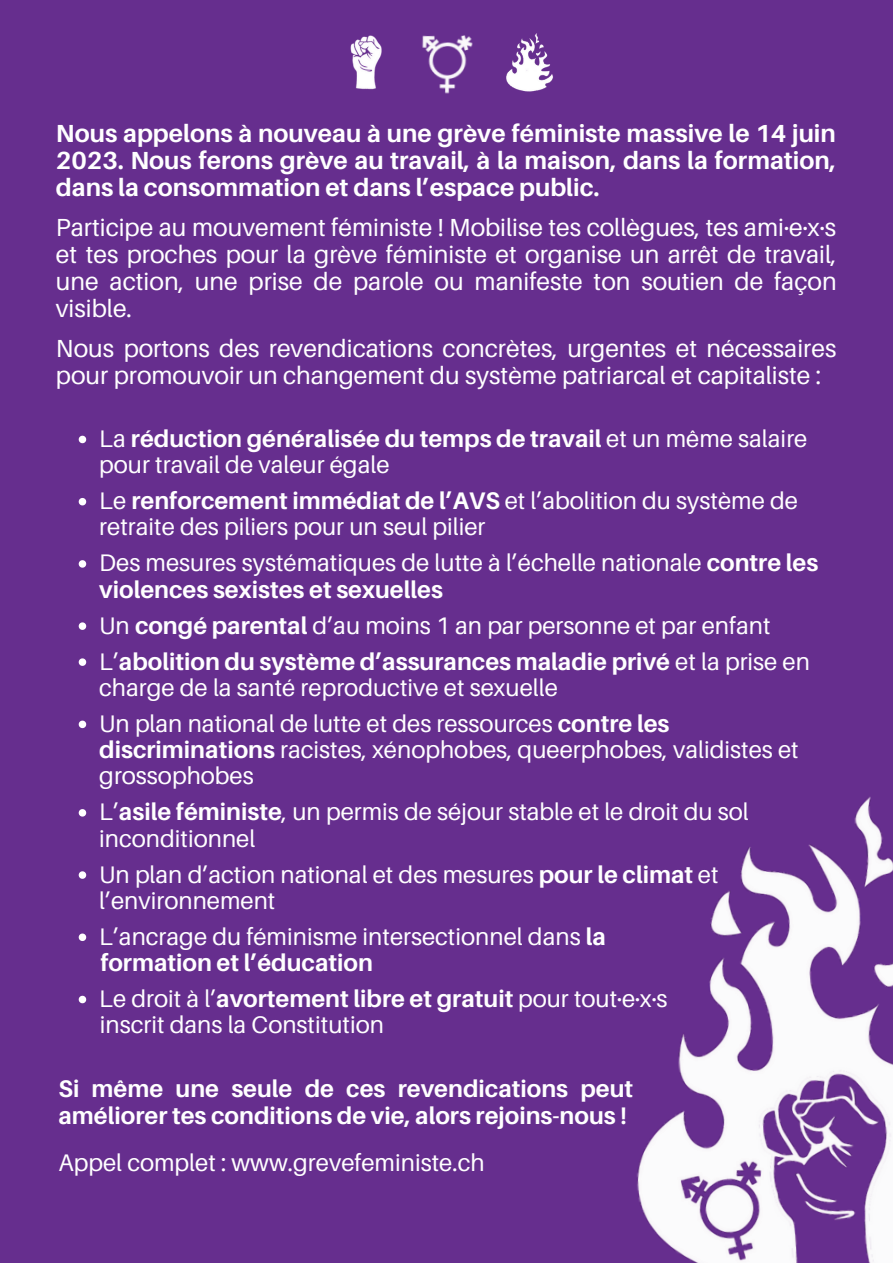
<style>
.page{position:relative;width:893px;height:1264px;background:#fff}
.page>*{position:absolute;margin:0;border:0;box-sizing:border-box;transform-origin:0 0}
.t1{font:24.75px/27px "Aileron";color:#fff;text-align:justify}
.t2{font:700 24.75px/27px "Aileron";color:#fff;text-align:justify}
.t3{font:24px/26.2px "Aileron";color:#fff}
.t4{font:700 24px/26.2px "Aileron";color:#fff}
.s1{font-weight:700}
</style>
<div class="page">
<div style="left:0;top:0;width:892px;height:1262px;background:#662e8e"></div>
<img style="left:637px;top:797px;width:255px;height:465px">
<img style="left:350px;top:35px;width:32px;height:55px">
<img style="left:422px;top:35px;width:51px;height:59px">
<img style="left:506px;top:33px;width:47px;height:59px">
<svg style="left:79px;top:436px;width:7px;height:7px"></svg>
<svg style="left:79px;top:498px;width:7px;height:7px"></svg>
<svg style="left:79px;top:560px;width:7px;height:7px"></svg>
<svg style="left:79px;top:622px;width:7px;height:8px"></svg>
<svg style="left:79px;top:658px;width:7px;height:8px"></svg>
<svg style="left:79px;top:720px;width:7px;height:8px"></svg>
<svg style="left:79px;top:809px;width:7px;height:7px"></svg>
<svg style="left:79px;top:871px;width:7px;height:7px"></svg>
<svg style="left:79px;top:933px;width:7px;height:8px"></svg>
<svg style="left:79px;top:995px;width:7px;height:8px"></svg>
<p class="t2" style="left:56px;top:119px;width:781px">Nous appelons à nouveau à une grève féministe massive le 14 juin 2023. Nous ferons grève au travail, à la maison, dans la formation, dans la consommation et dans l’espace public.</p>
<p class="t1" style="left:56px;top:213px;width:782px">Participe au mouvement féministe ! Mobilise tes collègues, tes ami·e·x·s et tes proches pour la grève féministe et organise un arrêt de travail, une action, une prise de parole ou manifeste ton soutien de façon visible.</p>
<p class="t1" style="left:56px;top:334px;width:781px">Nous portons des revendications concrètes, urgentes et nécessaires pour promouvoir un changement du système patriarcal et capitaliste :</p>
<p class="t3" style="left:99px;top:425px;width:709px">La <span class="s1">réduction généralisée du temps de travail</span> et un même salaire pour travail de valeur égale</p>
<p class="t3" style="left:99px;top:487px;width:700px">Le <span class="s1">renforcement immédiat de l’AVS</span> et l’abolition du système de retraite des piliers pour un seul pilier</p>
<p class="t3" style="left:99px;top:549px;width:720px">Des mesures systématiques de lutte à l’échelle nationale <span class="s1">contre les violences sexistes et sexuelles</span></p>
<p class="t3" style="left:99px;top:611px;width:672px">Un <span class="s1">congé parental</span> d’au moins 1 an par personne et par enfant</p>
<p class="t3" style="left:99px;top:647px;width:712px">L’<span class="s1">abolition du système d’assurances maladie privé</span> et la prise en charge de la santé reproductive et sexuelle</p>
<p class="t3" style="left:99px;top:710px;width:701px">Un plan national de lutte et des ressources <span class="s1">contre les discriminations</span> racistes, xénophobes, queerphobes, validistes et grossophobes</p>
<p class="t3" style="left:99px;top:798px;width:651px">L’<span class="s1">asile féministe</span>, un permis de séjour stable et le droit du sol inconditionnel</p>
<p class="t3" style="left:99px;top:860px;width:620px">Un plan d’action national et des mesures <span class="s1">pour le climat</span> et l’environnement</p>
<p class="t3" style="left:99px;top:922px;width:508px">L’ancrage du féminisme intersectionnel dans <span class="s1">la</span></p>
<p class="t3" style="left:99px;top:985px;width:569px">Le droit à l’<span class="s1">avortement libre et gratuit</span> pour tout·e·x·s</p>
<p class="t4" style="left:100px;top:949px;width:274px">formation et l’éducation</p>
<p class="t3" style="left:100px;top:1011px;width:285px">inscrit dans la Constitution</p>
<p class="t4" style="left:58px;top:1075px;width:576px">Si même une seule de ces revendications peut améliorer tes conditions de vie, alors rejoins-nous !</p>
<p class="t3" style="left:58px;top:1149px;width:427px">Appel complet : www.grevefeministe.ch</p>
</div>
